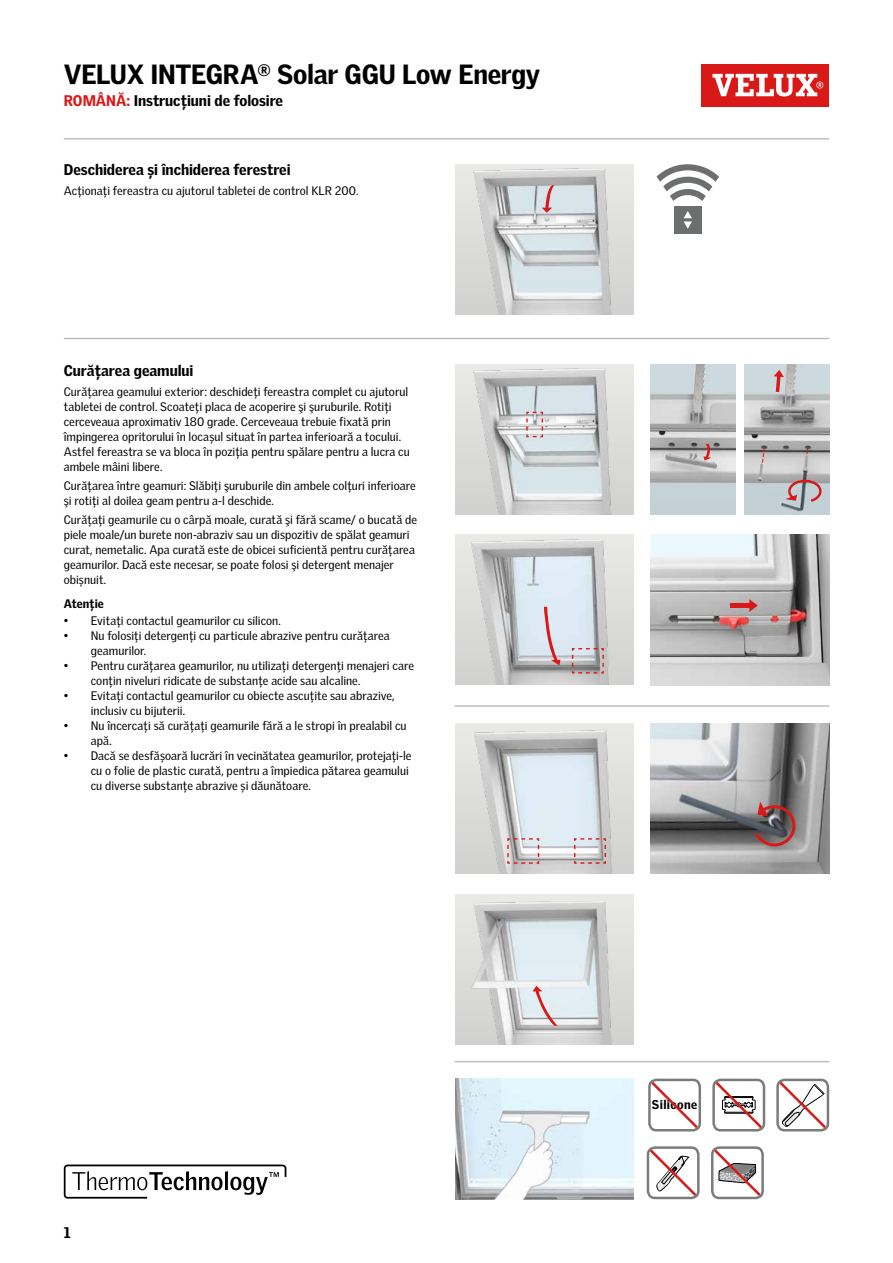
<style>
.page{position:relative;width:893px;height:1263px;background:#fff}
.page>*{position:absolute;margin:0;border:0;box-sizing:border-box;transform-origin:0 0}
.t1{font:900 27px "Velux Gothic";letter-spacing:-.015em;color:#000}
.t2{font:900 15px "Velux Gothic";letter-spacing:-.005em;color:#000}
.t3{font:900 12.45px "Velux Gothic";color:#000}
.t4{font:12px/15px "Velux Gothic";letter-spacing:.005em;color:#000}
.t5{font:900 12px "Velux Gothic";letter-spacing:.005em;color:#000}
.s1{color:#d91918}
.s2{font-size:12.3px}
</style>
<div class="page">
<img style="left:455px;top:1079px;width:179px;height:120px">
<div style="left:702px;top:64px;width:127px;height:42px;background:#d91918"></div>
<svg style="left:712px;top:74px;width:111px;height:23px"></svg>
<div style="left:648px;top:1079px;width:53px;height:52px;border:2px solid #7a7b7d;border-radius:7px"></div>
<svg style="left:649px;top:1079px;width:51px;height:52px"></svg>
<div style="left:647px;top:1146px;width:53px;height:53px;border:2px solid #7a7b7d;border-radius:7px"></div>
<svg style="left:647px;top:1147px;width:52px;height:51px"></svg>
<svg style="left:777px;top:1079px;width:52px;height:52px"></svg>
<div style="left:711px;top:1146px;width:53px;height:53px;border:2px solid #7a7b7d;border-radius:7px"></div>
<svg style="left:712px;top:1147px;width:51px;height:51px"></svg>
<svg style="left:713px;top:1079px;width:52px;height:52px"></svg>
<img style="left:455px;top:164px;width:179px;height:150px">
<svg style="left:542px;top:185px;width:13px;height:28px"></svg>
<div style="left:674px;top:206px;width:28px;height:28px;background:#6d6e6e"></div>
<svg style="left:656px;top:164px;width:63px;height:37px"></svg>
<svg style="left:684px;top:211px;width:8px;height:18px"></svg>
<img style="left:455px;top:894px;width:179px;height:151px">
<svg style="left:532px;top:986px;width:25px;height:40px"></svg>
<svg style="left:64px;top:1164px;width:222px;height:34px"></svg>
<img style="left:455px;top:724px;width:179px;height:150px">
<svg style="left:479px;top:836px;width:61px;height:38px;background:#cdc8c8"></svg>
<svg style="left:573px;top:837px;width:34px;height:27px"></svg>
<img style="left:651px;top:724px;width:178px;height:150px">
<svg style="left:743px;top:795px;width:63px;height:62px;background:#887778"></svg>
<img style="left:455px;top:364px;width:179px;height:151px">
<svg style="left:526px;top:411px;width:18px;height:27px"></svg>
<img style="left:651px;top:535px;width:178px;height:150px">
<svg style="left:749px;top:599px;width:9px;height:13px"></svg>
<div style="left:730px;top:603px;width:22px;height:5px;background:#d91918"></div>
<img style="left:744px;top:364px;width:85px;height:151px">
<svg style="left:783px;top:469px;width:46px;height:46px;background:#b8b0b3"></svg>
<svg style="left:774px;top:370px;width:10px;height:22px"></svg>
<svg style="left:761px;top:447px;width:4px;height:17px"></svg>
<svg style="left:806px;top:446px;width:3px;height:9px"></svg>
<img style="left:651px;top:364px;width:85px;height:151px">
<svg style="left:703px;top:444px;width:9px;height:16px"></svg>
<img style="left:455px;top:535px;width:179px;height:150px">
<svg style="left:571px;top:647px;width:33px;height:27px"></svg>
<svg style="left:544px;top:607px;width:16px;height:58px"></svg>
<hr style="left:64px;top:338px;width:765px;height:1px;background:#bebfbd">
<hr style="left:455px;top:705px;width:374px;height:2px;background:#bebfbd">
<hr style="left:455px;top:1061px;width:374px;height:1px;background:#bebfbd">
<hr style="left:64px;top:138px;width:765px;height:2px;background:#bebfbd">
<h1 class="t1" style="left:64px;top:57px;width:478px">VELUX INTEGRA<sup>®</sup> Solar GGU Low Energy</h1>
<p class="t2" style="left:64px;top:91px;width:221px"><span class="s1">ROMÂNĂ:</span> Instrucţiuni de folosire</p>
<p class="t2" style="left:64px;top:160px;width:228px">Deschiderea și închiderea ferestrei</p>
<p class="t4" style="left:64px;top:183px;width:296px">Acţionaţi fereastra cu ajutorul tabletei de control KLR 200.</p>
<p class="t2" style="left:64px;top:361px;width:131px">Curăţarea geamului</p>
<p class="t4" style="left:64px;top:384px;width:348px">Curăţarea geamului exterior: deschideţi fereastra complet cu ajutorul tabletei de control. Scoateţi placa de acoperire şi şuruburile. Rotiţi cerceveaua aproximativ 180 grade. Cerceveaua trebuie fixată prin împingerea opritorului în locașul situat în partea inferioară a tocului.<br>Astfel fereastra se va bloca în poziția pentru spălare pentru a lucra cu ambele mâini libere.</p>
<p class="t4" style="left:64px;top:478px;width:353px">Curăţarea între geamuri: Slăbiţi şuruburile din ambele colţuri inferioare şi rotiţi al doilea geam pentru a-l deschide.</p>
<p class="t4" style="left:64px;top:512px;width:355px">Curățați geamurile cu o cârpă moale, curată şi fără scame/ o bucată de piele moale/un burete non-abraziv sau un dispozitiv de spălat geamuri curat, nemetalic. Apa curată este de obicei suficientă pentru curățarea geamurilor. Dacă este necesar, se poate folosi şi detergent menajer obișnuit.</p>
<p class="t5" style="left:64px;top:596px;width:42px">Atenţie</p>
<p class="t4" style="left:64px;top:613px;width:219px">• Evitați contactul geamurilor cu silicon.</p>
<p class="t4" style="left:91px;top:628px;width:301px;text-indent:-27px">• Nu folosiți detergenți cu particule abrazive pentru curățarea geamurilor.</p>
<p class="t4" style="left:91px;top:658px;width:325px;text-indent:-27px">• Pentru curățarea geamurilor, nu utilizați detergenți menajeri care conțin niveluri ridicate de substanțe acide sau alcaline.</p>
<p class="t4" style="left:91px;top:688px;width:305px;text-indent:-27px">• Evitați contactul geamurilor cu obiecte ascuțite sau abrazive, inclusiv cu bijuterii.</p>
<p class="t4" style="left:91px;top:718px;width:317px;text-indent:-27px">• Nu încercați să curățați geamurile fără a le stropi în prealabil cu apă.</p>
<p class="t4" style="left:91px;top:748px;width:322px;text-indent:-27px">• Dacă se desfășoară lucrări în vecinătatea geamurilor, protejați-le cu o folie de plastic curată, pentru a împiedica pătarea geamului cu diverse substanțe abrazive și dăunătoare.</p>
<p class="t2" style="left:64px;top:1222px;width:8px">1</p>
<p class="t3" style="left:652px;top:1097px;width:47px">Sili<span class="s2">cone</span></p>
</div>
